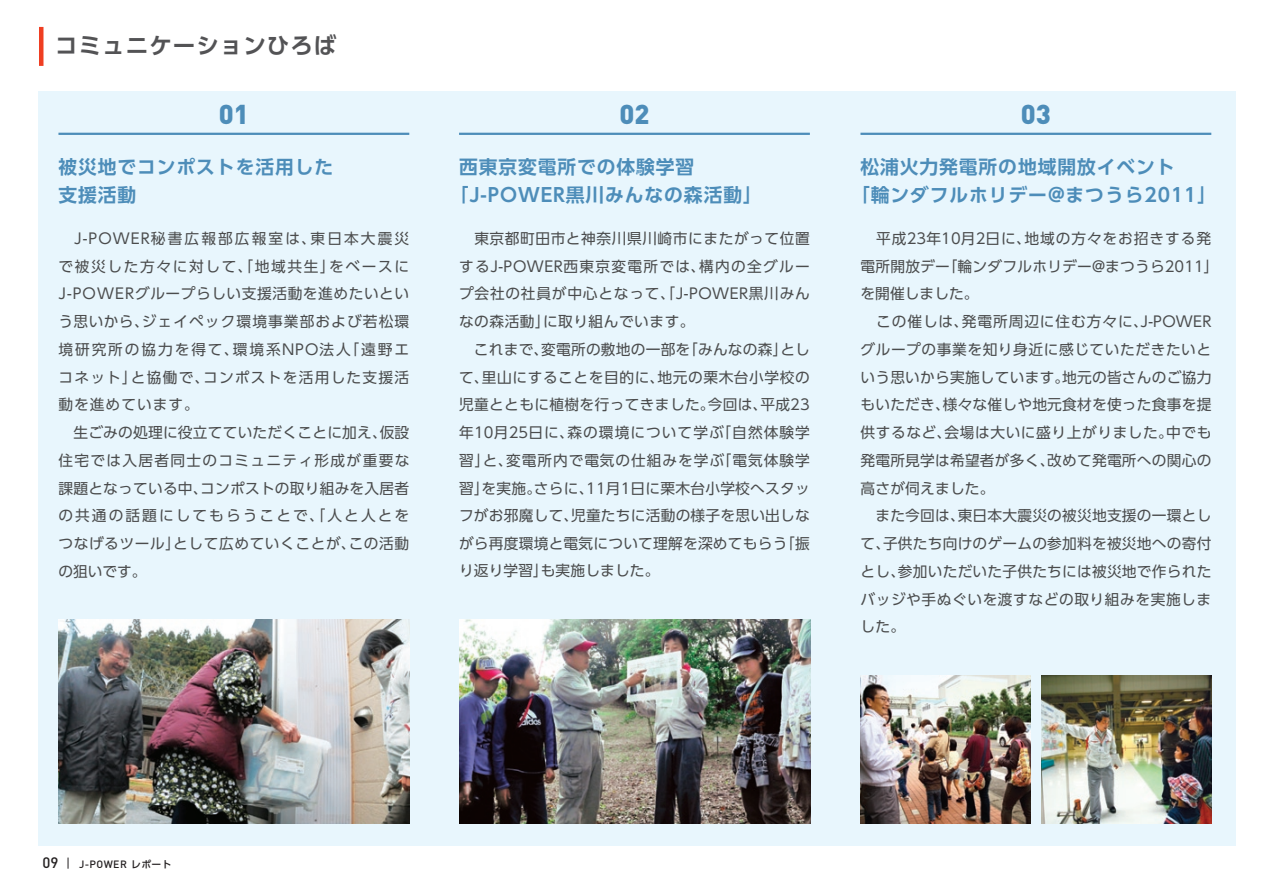
<style>
.page{position:relative;width:1263px;height:893px;background:#fff}
.page>*{position:absolute;margin:0;border:0;box-sizing:border-box;transform-origin:0 0}
.t1{font:900 27px "DIN";color:#4d8db9}
.t2{font:700 22.5px "UD Shin Go Pro De";letter-spacing:.045em;color:#535355}
.t3{font:700 18.75px/27.8px "UD Shin Go Pro De";letter-spacing:.05em;color:#4d8db9}
.t4{font:500 15px "DIN";color:#231f20}
.t5{font:14.7px/27.8px "UD Shin Go Pro";letter-spacing:.015em;color:#4b4c4d}
.t6{font:14.7px/27.8px "UD Shin Go Pro";letter-spacing:.04em;color:#4b4c4d}
.t7{font:14.7px/27.8px "UD Shin Go Pro";letter-spacing:.075em;color:#4b4c4d}
.t8{font:500 10.5px "DIN";letter-spacing:.04em;color:#231f20}
.s1{font-family:"UD Shin Go Pro";font-size:9.75px}
</style>
<div class="page">
<svg style="left:68px;top:857px;width:1px;height:12px"></svg>
<hr style="left:39px;top:27px;width:4px;height:39px;background:#ef3e22">
<div style="left:38px;top:91px;width:1197px;height:755px;background:#e8f6fd"></div>
<img style="left:459px;top:619px;width:351px;height:204px">
<img style="left:58px;top:619px;width:352px;height:204px">
<img style="left:860px;top:675px;width:170px;height:148px">
<img style="left:1041px;top:675px;width:170px;height:148px">
<hr style="left:58px;top:133px;width:351px;height:2px;background:#4d8db9">
<hr style="left:459px;top:133px;width:351px;height:2px;background:#4d8db9">
<hr style="left:860px;top:133px;width:351px;height:2px;background:#4d8db9">
<h2 class="t2" style="left:55px;top:27px;width:283px">コミュニケーションひろば</h2>
<h1 class="t1" style="left:219px;top:96px;width:32px">01</h1>
<h1 class="t1" style="left:619px;top:96px;width:32px">02</h1>
<h1 class="t1" style="left:1021px;top:96px;width:32px">03</h1>
<p class="t3" style="left:58px;top:152px;width:276px">被災地でコンポストを活用した支援活動</p>
<p class="t3" style="left:450px;top:152px;width:314px;text-indent:9px">西東京変電所での体験学習「J-POWER黒川みんなの森活動」</p>
<p class="t3" style="left:851px;top:152px;width:367px;text-indent:9px">松浦火力発電所の地域開放イベント<br>「輪ンダフルホリデー@まつうら2011」</p>
<p class="t6" style="left:459px;top:224px;width:352px">　東京都町田市と神奈川県川崎市にまたがって位置するJ-POWER西東京変電所では、構内の全グループ会社の社員が中心となって、「J-POWER黒川みんなの森活動」に取り組んでいます。<br>　これまで、変電所の敷地の一部を「みんなの森」として、里山にすることを目的に、地元の栗木台小学校の児童とともに植樹を行ってきました。今回は、平成23年10月25日に、森の環境について学ぶ「自然体験学習」と、変電所内で電気の仕組みを学ぶ「電気体験学習」を実施。さらに、11月1日に栗木台小学校へスタッフがお邪魔して、児童たちに活動の様子を思い出しながら再度環境と電気について理解を深めてもらう「振り返り学習」も実施しました。</p>
<p class="t5" style="left:860px;top:224px;width:360px">　平成23年10月2日に、地域の方々をお招きする発電所開放デー「輪ンダフルホリデー@まつうら2011」を開催しました。<br>　この催しは、発電所周辺に住む方々に、J-POWERグループの事業を知り身近に感じていただきたいという思いから実施しています。地元の皆さんのご協力もいただき、様々な催しや地元食材を使った食事を提供するなど、会場は大いに盛り上がりました。中でも発電所見学は希望者が多く、改めて発電所への関心の高さが伺えました。<br>　また今回は、東日本大震災の被災地支援の一環として、子供たち向けのゲームの参加料を被災地への寄付とし、参加いただいた子供たちには被災地で作られたバッジや手ぬぐいを渡すなどの取り組みを実施しました。</p>
<p class="t7" style="left:58px;top:224px;width:352px">　J-POWER秘書広報部広報室は、東日本大震災で被災した方々に対して、「地域共生」をベースに<br>J-POWERグループらしい支援活動を進めたいという思いから、ジェイペック環境事業部および若松環境研究所の協力を得て、環境系NPO法人「遠野エコネット」と協働で、コンポストを活用した支援活動を進めています。<br>　生ごみの処理に役立てていただくことに加え、仮設住宅では入居者同士のコミュニティ形成が重要な課題となっている中、コンポストの取り組みを入居者の共通の話題にしてもらうことで、「人と人とをつなげるツール」として広めていくことが、この活動の狙いです。</p>
<p class="t4" style="left:43px;top:853px;width:17px">09</p>
<p class="t8" style="left:79px;top:857px;width:94px">J-POWER <span class="s1">レポート</span></p>
</div>
